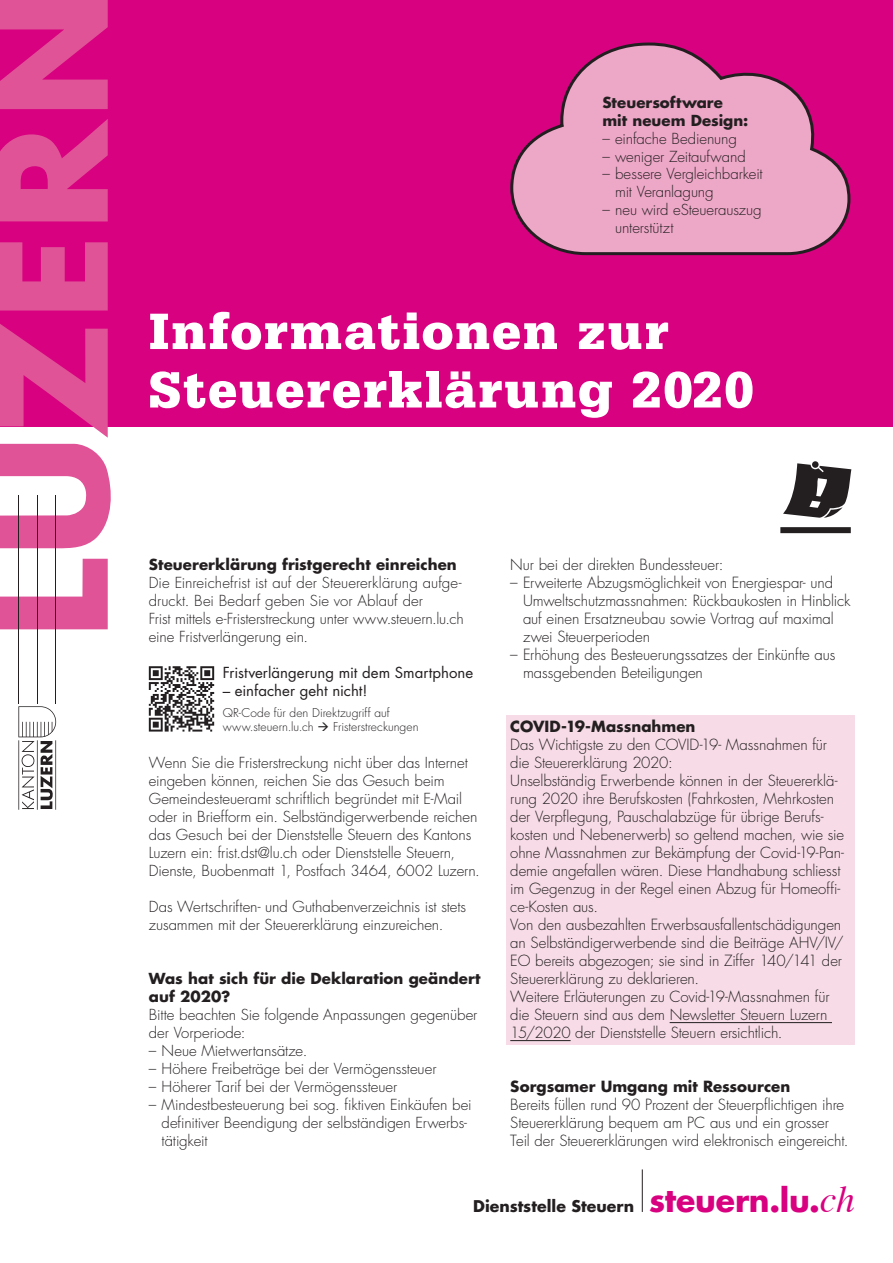
<style>
.page{position:relative;width:893px;height:1263px;background:#fff}
.page>*{position:absolute;margin:0;border:0;box-sizing:border-box;transform-origin:0 0}
.t1{font:900 54px/58.5px "Serifa LT";letter-spacing:.03em;color:#fff}
.t2{font:700 15.75px "Futura Luzern";color:#231f20}
.t3{font:300 15px/18px "Futura Luzern";letter-spacing:-.005em;color:#231f20}
.t4{font:700 15px "Futura Luzern";color:#231f20}
.t5{font:300 14.85px/18px "Futura Luzern";letter-spacing:-.005em;color:#231f20}
.t6{font:700 14.85px/18px "Futura Luzern";letter-spacing:.005em;color:#231f20}
.t7{font:14.85px "Futura Luzern";color:#231f20}
.t8{font:300 11.85px/14.2px "Futura Luzern";letter-spacing:.005em;color:#231f20}
.s1{font-size:31.5px;color:#d80180}
.s2{font-family:"Times";font-weight:400;font-style:italic;font-size:37.5px;color:#d80180}
</style>
<div class="page">
<hr style="left:642px;top:1169px;width:1px;height:43px;background:#231f20">
<div style="left:506px;top:715px;width:349px;height:23px;background:#f7dce7"></div>
<div style="left:506px;top:733px;width:349px;height:41px;background:#f7dce7"></div>
<div style="left:506px;top:769px;width:349px;height:149px;background:#f7dce7"></div>
<div style="left:506px;top:913px;width:349px;height:77px;background:#f7dce7"></div>
<div style="left:506px;top:985px;width:349px;height:59px;background:#f7dce7"></div>
<hr style="left:670px;top:1022px;width:162px;height:1px;background:#231f20">
<hr style="left:510px;top:1040px;width:61px;height:1px;background:#231f20">
<svg style="left:149px;top:666px;width:65px;height:65px"></svg>
<div style="left:0;top:0;width:893px;height:427px;background:#d80180"></div>
<svg style="left:0;top:324px;width:108px;height:114px"></svg>
<svg style="left:0;top:0;width:108px;height:109px"></svg>
<svg style="left:0;top:444px;width:111px;height:104px"></svg>
<svg style="left:0;top:242px;width:108px;height:68px"></svg>
<svg style="left:0;top:559px;width:108px;height:70px"></svg>
<svg style="left:0;top:119px;width:108px;height:102px"></svg>
<hr style="left:18px;top:740px;width:1px;height:70px;background:#231f20">
<hr style="left:37px;top:740px;width:1px;height:70px;background:#231f20">
<hr style="left:37px;top:495px;width:1px;height:208px;background:#231f20">
<hr style="left:55px;top:740px;width:1px;height:70px;background:#231f20">
<hr style="left:55px;top:495px;width:1px;height:208px;background:#231f20">
<svg style="left:18px;top:706px;width:38px;height:103px"></svg>
<hr style="left:18px;top:495px;width:1px;height:208px;background:#231f20">
<svg style="left:783px;top:461px;width:68px;height:57px"></svg>
<div style="left:780px;top:527px;width:71px;height:6px;background:#231f20"></div>
<svg style="left:510px;top:42px;width:341px;height:214px"></svg>
<p class="t6" style="left:602px;top:94px;width:148px">Steuersoftware mit neuem Design:</p>
<p class="t5" style="left:602px;top:130px;width:136px">– einfache Bedienung</p>
<p class="t5" style="left:602px;top:148px;width:145px">– weniger Zeitaufwand</p>
<p class="t5" style="left:615px;top:165px;width:149px;text-indent:-13px">– bessere Vergleichbarkeit mit Veranlagung</p>
<p class="t5" style="left:615px;top:201px;width:148px;text-indent:-13px">– neu wird eSteuerauszug unterstützt</p>
<h1 class="t1" style="left:149px;top:302px;width:606px">Informationen zur<br>Steuererklärung 2020</h1>
<p class="t6" style="left:149px;top:555px;width:309px">Steuererklärung fristgerecht einreichen</p>
<p class="t5" style="left:149px;top:574px;width:316px">Die Einreichefrist ist auf der Steuererklärung aufge&shy;druckt. Bei Bedarf geben Sie vor Ablauf der<br>Frist mittels e-Fristerstreckung unter www.steuern.lu.ch eine Fristverlängerung ein.</p>
<p class="t7" style="left:223px;top:663px;width:252px">Fristverlängerung mit dem Smartphone</p>
<p class="t7" style="left:223px;top:681px;width:146px">– einfacher geht nicht!</p>
<p class="t8" style="left:223px;top:706px;width:197px">QR-Code für den Direktzugriff auf www.steuern.lu.ch → Fristerstreckungen</p>
<p class="t5" style="left:149px;top:754px;width:333px">Wenn Sie die Fristerstreckung nicht über das Internet eingeben können, reichen Sie das Gesuch beim Gemeindesteueramt schriftlich begründet mit E-Mail oder in Briefform ein. Selbständigerwerbende reichen das Gesuch bei der Dienststelle Steuern des Kantons Luzern ein: frist.dst@lu.ch oder Dienststelle Steuern, Dienste, Buobenmatt 1, Postfach 3464, 6002 Luzern.</p>
<p class="t5" style="left:149px;top:898px;width:319px">Das Wertschriften- und Guthabenverzeichnis ist stets zusammen mit der Steuererklärung einzureichen.</p>
<p class="t6" style="left:149px;top:969px;width:333px">Was hat sich für die Deklaration geändert auf 2020?</p>
<p class="t5" style="left:149px;top:1006px;width:330px">Bitte beachten Sie folgende Anpassungen gegenüber der Vorperiode:</p>
<p class="t5" style="left:149px;top:1042px;width:160px">– Neue Mietwertansätze.</p>
<p class="t5" style="left:149px;top:1060px;width:289px">– Höhere Freibeträge bei der Vermögenssteuer</p>
<p class="t5" style="left:149px;top:1078px;width:250px">– Höherer Tarif bei der Vermögenssteuer</p>
<p class="t5" style="left:162px;top:1096px;width:312px;text-indent:-13px">– Mindestbesteuerung bei sog. fiktiven Einkäufen bei definitiver Beendigung der selbständigen Erwerbs&shy;tätigkeit</p>
<p class="t3" style="left:510px;top:555px;width:215px">Nur bei der direkten Bundessteuer:</p>
<p class="t3" style="left:523px;top:573px;width:329px;text-indent:-13px">– Erweiterte Abzugsmöglichkeit von Energiespar- und Umweltschutzmassnahmen: Rückbaukosten in Hinblick auf einen Ersatzneubau sowie Vortrag auf maximal zwei Steuerperioden</p>
<p class="t3" style="left:523px;top:645px;width:314px;text-indent:-13px">– Erhöhung des Besteuerungssatzes der Einkünfte aus massgebenden Beteiligungen</p>
<p class="t4" style="left:510px;top:716px;width:187px">COVID-19-Massnahmen</p>
<p class="t3" style="left:510px;top:735px;width:335px">Das Wichtigste zu den COVID-19- Massnahmen für die Steuererklärung 2020:<br>Unselbständig Erwerbende können in der Steuererklä&shy;rung 2020 ihre Berufskosten (Fahrkosten, Mehrkosten der Verpflegung, Pauschalabzüge für übrige Berufs&shy;kosten und Nebenerwerb) so geltend machen, wie sie ohne Massnahmen zur Bekämpfung der Covid-19-Pan&shy;demie angefallen wären. Diese Handhabung schliesst im Gegenzug in der Regel einen Abzug für Homeoffi&shy;ce-Kosten aus.<br>Von den ausbezahlten Erwerbsausfallentschädigungen an Selbständigerwerbende sind die Beiträge AHV/IV/ EO bereits abgezogen; sie sind in Ziffer 140/141 der Steuererklärung zu deklarieren.<br>Weitere Erläuterungen zu Covid-19-Massnahmen für die Steuern sind aus dem Newsletter Steuern Luzern 15/2020 der Dienststelle Steuern ersichtlich.</p>
<p class="t4" style="left:510px;top:1076px;width:282px">Sorgsamer Umgang mit Ressourcen</p>
<p class="t3" style="left:510px;top:1095px;width:340px">Bereits füllen rund 90 Prozent der Steuerpflichtigen ihre<br>Steuererklärung bequem am PC aus und ein grosser<br>Teil der Steuererklärungen wird elektronisch eingereicht.</p>
<p class="t2" style="left:473px;top:1195px;width:383px">Dienststelle Steuern <span class="s1">steuern.lu.</span><span class="s2">ch</span></p>
</div>
